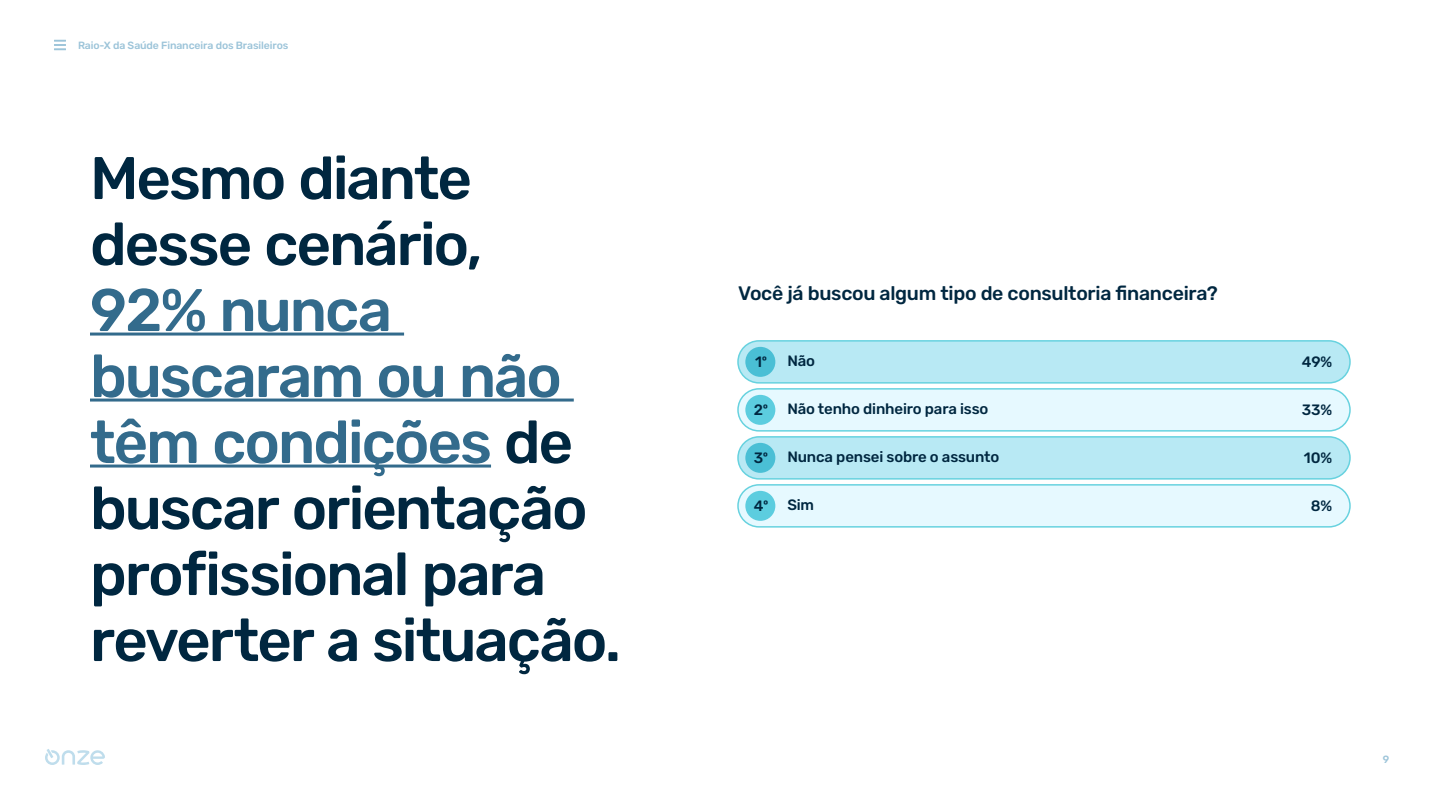
<style>
.page{position:relative;width:1440px;height:810px;background:#fff}
.page>*{position:absolute;margin:0;border:0;box-sizing:border-box;transform-origin:0 0}
.t1{font:500 60px/66px "Rubik";letter-spacing:-.035em;color:#002740}
.t2{font:500 19.5px "Rubik";letter-spacing:-.015em;color:#002740}
.t3{font:500 15px "Rubik";letter-spacing:-.01em;color:#002740}
.t4{font:500 10.5px "Rubik";letter-spacing:-.01em;color:#9cc4d9}
.s1{color:#336b8c}
</style>
<div class="page">
<svg style="left:45px;top:749px;width:60px;height:16px"></svg>
<svg style="left:54px;top:40px;width:12px;height:10px"></svg>
<div style="left:738px;top:341px;width:612px;height:42px;background:#b8e9f4;border-radius:21px"></div>
<div style="left:737px;top:340px;width:614px;height:44px;border:2px solid #67d2df;border-radius:21px"></div>
<div style="left:745px;top:347px;width:30px;height:30px;background:#4abfd5;border-radius:50%"></div>
<div style="left:738px;top:389px;width:612px;height:42px;background:#e6f9ff;border-radius:21px"></div>
<div style="left:737px;top:388px;width:614px;height:44px;border:2px solid #67d2df;border-radius:21px"></div>
<div style="left:745px;top:395px;width:30px;height:30px;background:#5ccddf;border-radius:50%"></div>
<div style="left:738px;top:437px;width:612px;height:42px;background:#b8e9f4;border-radius:21px"></div>
<div style="left:737px;top:436px;width:614px;height:44px;border:2px solid #67d2df;border-radius:21px"></div>
<div style="left:745px;top:443px;width:30px;height:30px;background:#4abfd5;border-radius:50%"></div>
<div style="left:738px;top:485px;width:612px;height:42px;background:#e6f9ff;border-radius:21px"></div>
<div style="left:737px;top:484px;width:614px;height:44px;border:2px solid #67d2df;border-radius:21px"></div>
<div style="left:745px;top:491px;width:30px;height:30px;background:#5ccddf;border-radius:50%"></div>
<hr style="left:90px;top:333px;width:314px;height:3px;background:#336b8c">
<hr style="left:90px;top:399px;width:484px;height:3px;background:#336b8c">
<hr style="left:90px;top:465px;width:401px;height:3px;background:#336b8c">
<p class="t4" style="left:78px;top:39px;width:212px">Raio-X da Saúde Financeira dos Brasileiros</p>
<p class="t1" style="left:90px;top:147px;width:394px">Mesmo diante desse cenário,</p>
<p class="t1" style="left:90px;top:279px;width:532px"><span class="s1">92% nunca buscaram ou não têm condições</span> de buscar orientação profissional para reverter a situação.</p>
<p class="t2" style="left:738px;top:282px;width:481px">Você já buscou algum tipo de consultoria financeira?</p>
<p class="t3" style="left:755px;top:354px;width:13px">1º</p>
<p class="t3" style="left:787px;top:353px;width:29px">Não</p>
<p class="t3" style="left:754px;top:402px;width:16px">2º</p>
<p class="t3" style="left:787px;top:401px;width:203px">Não tenho dinheiro para isso</p>
<p class="t3" style="left:1302px;top:402px;width:32px">33%</p>
<p class="t3" style="left:754px;top:450px;width:16px">3º</p>
<p class="t3" style="left:787px;top:449px;width:214px">Nunca pensei sobre o assunto</p>
<p class="t3" style="left:1304px;top:450px;width:30px">10%</p>
<p class="t3" style="left:754px;top:498px;width:16px">4º</p>
<p class="t3" style="left:787px;top:497px;width:28px">Sim</p>
<p class="t3" style="left:1311px;top:498px;width:23px">8%</p>
<p class="t3" style="left:1302px;top:354px;width:32px">49%</p>
<p class="t4" style="left:1383px;top:753px;width:8px">9</p>
</div>
